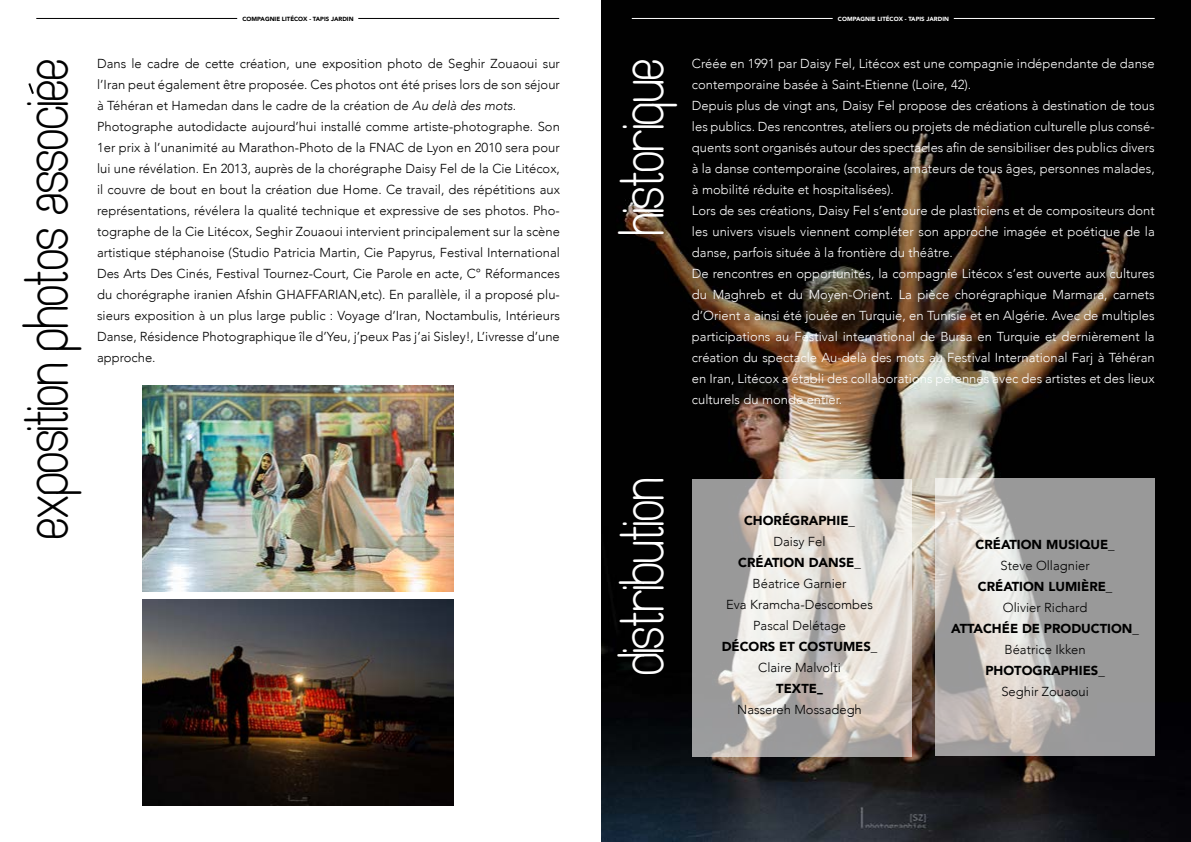
<style>
.page{position:relative;width:1191px;height:842px;background:#fff}
.page>*{position:absolute;margin:0;border:0;box-sizing:border-box;transform-origin:0 0}
.t1{font:40px "Artesana";color:#000}
.t2{font:40px "Artesana";color:#fff}
.t3{font:300 13px/21px "Avenir";color:#000;text-align:center}
.t4{font:300 13px/21px "Avenir";color:#fff}
.t5{font:900 13px "Avenir";color:#000}
.t6{font:900 6px "Avenir";color:#000}
.t7{font:900 6px "Avenir";color:#fff}
.s1{font-style:italic}
.s2{font-weight:900}
.s3{font-family:"Roboto";font-weight:700}
</style>
<div class="page">
<img style="left:601px;top:0;width:590px;height:842px">
<hr style="left:36px;top:18px;width:201px;height:1px;background:#000">
<hr style="left:358px;top:18px;width:201px;height:1px;background:#000">
<hr style="left:632px;top:18px;width:200px;height:1px;background:#fff">
<hr style="left:953px;top:18px;width:201px;height:1px;background:#fff">
<svg style="left:692px;top:479px;width:220px;height:277px;background:#cac7c2"></svg>
<svg style="left:935px;top:478px;width:220px;height:278px;background:#b1afad"></svg>
<img style="left:142px;top:386px;width:311px;height:206px">
<img style="left:142px;top:600px;width:311px;height:206px">
<svg style="left:28px;top:83px;width:6px;height:11px"></svg>
<p class="t6" style="left:242px;top:14px;width:113px">COMPAGNIE LITÉCOX - TAPIS JARDIN</p>
<p class="t7" style="left:838px;top:14px;width:113px">COMPAGNIE LITÉCOX - TAPIS JARDIN</p>
<h1 class="t1" style="left:22px;top:539px;width:481px;rotate:-90deg">exposition photos associee</h1>
<p class="t3" style="left:97px;top:53px;width:464px;text-align:left">Dans le cadre de cette création, une exposition photo de Seghir Zouaoui sur l’Iran peut également être proposée. Ces photos ont été prises lors de son séjour à Téhéran et Hamedan dans le cadre de la création de <span class="s1">Au delà des mots</span>.<br>Photographe autodidacte aujourd’hui installé comme artiste-photographe. Son 1er prix à l’unanimité au Marathon-Photo de la FNAC de Lyon en 2010 sera pour lui une révélation. En 2013, auprès de la chorégraphe Daisy Fel de la Cie Litécox, il couvre de bout en bout la création due Home. Ce travail, des répétitions aux représentations, révélera la qualité technique et expressive de ses photos. Pho&shy;tographe de la Cie Litécox, Seghir Zouaoui intervient principalement sur la scène artistique stéphanoise (Studio Patricia Martin, Cie Papyrus, Festival International Des Arts Des Cinés, Festival Tournez-Court, Cie Parole en acte, C° Réformances du chorégraphe iranien Afshin GHAFFARIAN,etc). En parallèle, il a proposé plu&shy;sieurs exposition à un plus large public : Voyage d’Iran, Noctambulis, Intérieurs Danse, Résidence Photographique île d’Yeu, j’peux Pas j’ai Sisley!, L’ivresse d’une approche.</p>
<h1 class="t2" style="left:617px;top:235px;width:177px;rotate:-90deg">historique</h1>
<p class="t4" style="left:692px;top:53px;width:464px">Créée en 1991 par Daisy Fel, Litécox est une compagnie indépendante de danse contemporaine basée à Saint-Etienne (Loire, 42).<br>Depuis plus de vingt ans, Daisy Fel propose des créations à destination de tous les publics. Des rencontres, ateliers ou projets de médiation culturelle plus consé&shy;quents sont organisés autour des spectacles afin de sensibiliser des publics divers à la danse contemporaine (scolaires, amateurs de tous âges, personnes malades, à mobilité réduite et hospitalisées).<br>Lors de ses créations, Daisy Fel s’entoure de plasticiens et de compositeurs dont les univers visuels viennent compléter son approche imagée et poétique de la danse, parfois située à la frontière du théâtre.<br>De rencontres en opportunités, la compagnie Litécox s’est ouverte aux cultures du Maghreb et du Moyen-Orient. La pièce chorégraphique Marmara, carnets d’Orient a ainsi été jouée en Turquie, en Tunisie et en Algérie. Avec de multiples participations au Festival international de Bursa en Turquie et dernièrement la création du spectacle Au-delà des mots au Festival International Farj à Téhéran en Iran, Litécox a établi des collaborations pérennes avec des artistes et des lieux culturels du monde entier.</p>
<h1 class="t2" style="left:617px;top:675px;width:198px;rotate:-90deg">distribution</h1>
<p class="t5" style="left:744px;top:509px;width:112px">CHORÉGRAPHIE_</p>
<p class="t3" style="left:773px;top:531px;width:54px">Daisy Fel</p>
<p class="t5" style="left:738px;top:551px;width:124px">CRÉATION DANSE_</p>
<p class="t3" style="left:726px;top:573px;width:148px">Béatrice Garnier<br>Eva Kramcha-Descombes<br>Pascal Delétage</p>
<p class="t5" style="left:721px;top:635px;width:157px">DÉCORS ET COSTUMES_</p>
<p class="t3" style="left:737px;top:657px;width:126px">Claire Malvolti<br><span class="s2">TEXTE</span><span class="s3">_<br></span>Nassereh Mossadegh</p>
<p class="t5" style="left:975px;top:533px;width:141px">CRÉATION MUSIQUE_</p>
<p class="t3" style="left:1000px;top:555px;width:91px">Steve Ollagnier</p>
<p class="t5" style="left:977px;top:575px;width:136px">CRÉATION LUMIÈRE_</p>
<p class="t3" style="left:1003px;top:597px;width:86px">Olivier Richard</p>
<p class="t5" style="left:951px;top:617px;width:189px">ATTACHÉE DE PRODUCTION_</p>
<p class="t3" style="left:1004px;top:639px;width:83px">Béatrice Ikken</p>
<p class="t5" style="left:985px;top:659px;width:121px">PHOTOGRAPHIES_</p>
<p class="t3" style="left:1001px;top:681px;width:89px">Seghir Zouaoui</p>
</div>
